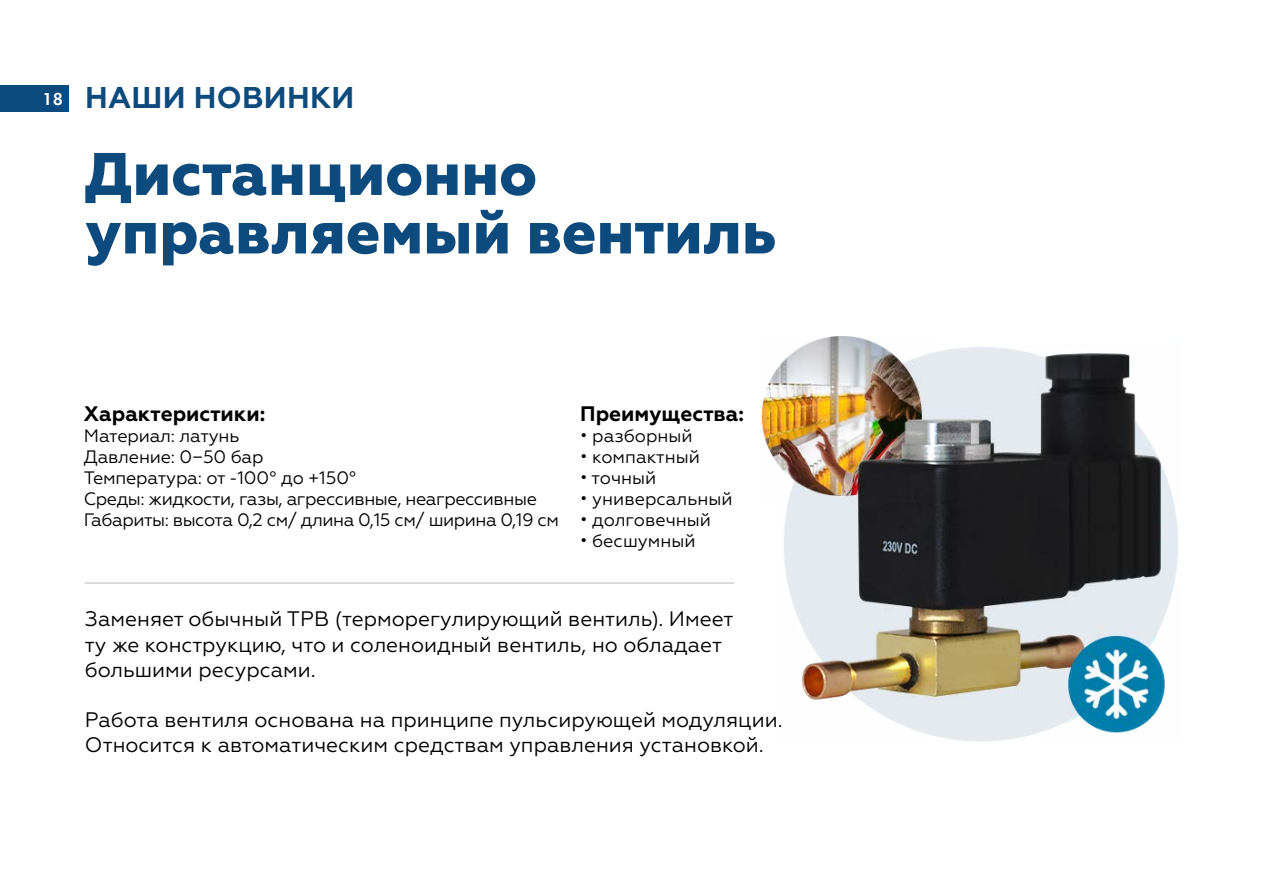
<style>
.page{position:relative;width:1263px;height:893px;background:#fff}
.page>*{position:absolute;margin:0;border:0;box-sizing:border-box;transform-origin:0 0}
.t1{font:800 60px/58.5px "Geometria";color:#0d4a7d}
.t2{font:700 30px "Geometria";letter-spacing:.01em;color:#0d4a7d}
.t3{font:21px/25.2px "Geometria";color:#000}
.t4{font:700 21px "Geometria";color:#000}
.t5{font:18px/21px "Geometria";letter-spacing:-.01em;color:#000}
.s1{font-family:"Futura Demi C";font-weight:400;font-size:18px;color:#fff}
</style>
<div class="page">
<div style="left:0;top:85px;width:68px;height:26px;background:#0d4a7d"></div>
<img style="left:761px;top:336px;width:417px;height:406px">
<hr style="left:84px;top:582px;width:650px;height:2px;background:#cfd1d1">
<h2 class="t2" style="left:42px;top:80px;width:313px"><span class="s1">18</span> НАШИ НОВИНКИ</h2>
<h1 class="t1" style="left:85px;top:146px;width:693px">Дистанционно управляемый вентиль</h1>
<p class="t4" style="left:84px;top:401px;width:183px">Характеристики:</p>
<p class="t5" style="left:84px;top:425px;width:477px">Материал: латунь<br>Давление: 0−50 бар<br>Температура: от -100° до +150°<br>Среды: жидкости, газы, агрессивные, неагрессивные Габариты: высота 0,2 см/ длина 0,15 см/ ширина 0,19 см</p>
<p class="t4" style="left:580px;top:401px;width:165px">Преимущества:</p>
<p class="t5" style="left:580px;top:425px;width:114px">• разборный</p>
<p class="t5" style="left:580px;top:446px;width:121px">• компактный</p>
<p class="t5" style="left:580px;top:467px;width:78px">• точный</p>
<p class="t5" style="left:580px;top:488px;width:154px">• универсальный</p>
<p class="t5" style="left:580px;top:509px;width:132px">• долговечный</p>
<p class="t5" style="left:580px;top:530px;width:117px">• бесшумный</p>
<p class="t3" style="left:85px;top:606px;width:650px">Заменяет обычный ТРВ (терморегулирующий вентиль). Имеет ту же конструкцию, что и соленоидный вентиль, но обладает большими ресурсами.</p>
<p class="t3" style="left:85px;top:707px;width:699px">Работа вентиля основана на принципе пульсирующей модуляции.<br>Относится к автоматическим средствам управления установкой.</p>
</div>
